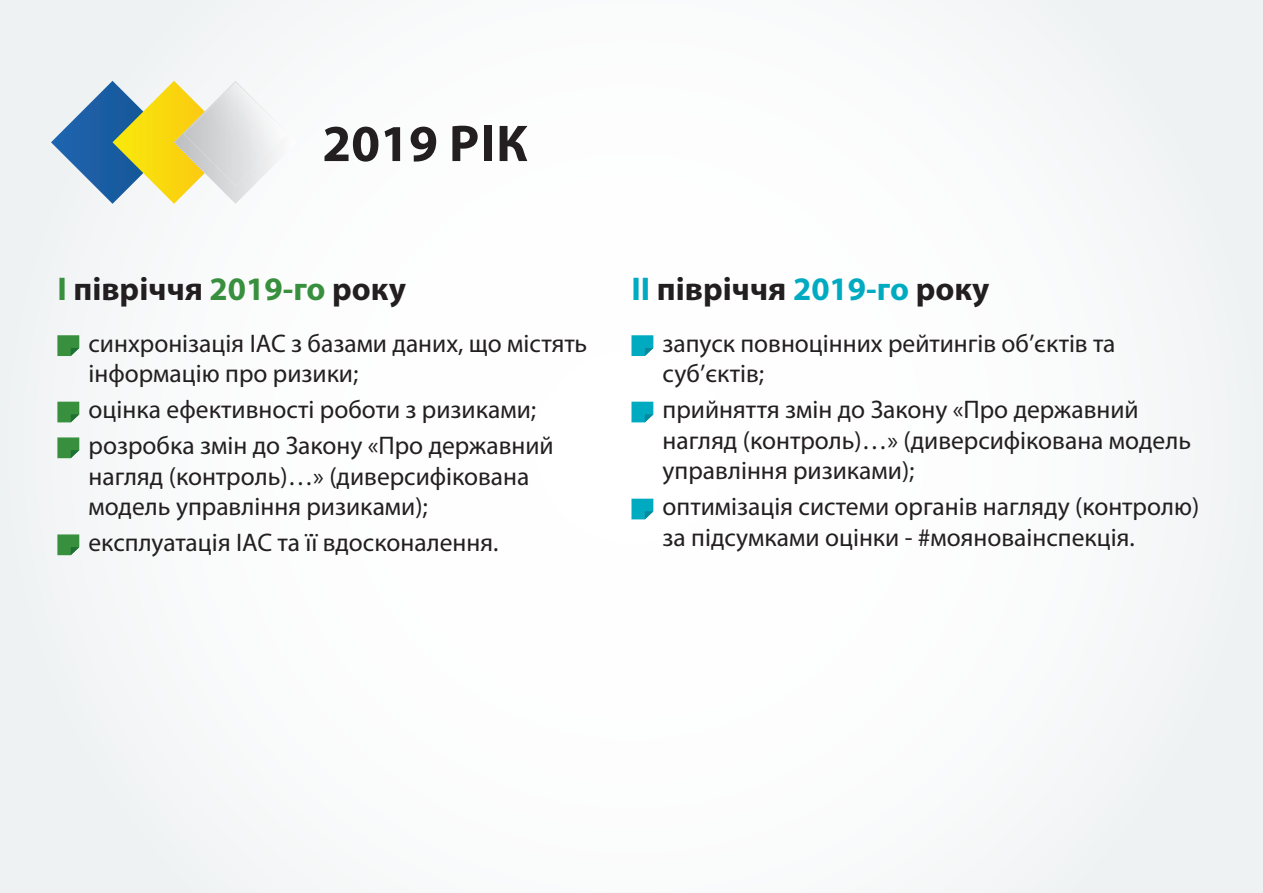
<style>
.page{position:relative;width:1263px;height:893px;background:#fafbfb}
.page>*{position:absolute;margin:0;border:0;box-sizing:border-box;transform-origin:0 0}
.t1{font:700 52.05px "Myriad Pro";color:#231f20}
.t2{font:700 33px "Myriad Pro";color:#231f20}
.t3{font:25.5px/30.6px "Myriad Pro";color:#231f20}
.s1{color:#388f3d}
.s2{color:#00abc2}
</style>
<div class="page">
<svg style="left:51px;top:81px;width:202px;height:123px"></svg>
<img style="left:184px;top:82px;width:88px;height:104px">
<svg style="left:57px;top:335px;width:22px;height:21px"></svg>
<svg style="left:57px;top:402px;width:22px;height:20px"></svg>
<svg style="left:57px;top:437px;width:22px;height:21px"></svg>
<svg style="left:57px;top:534px;width:22px;height:21px"></svg>
<svg style="left:631px;top:335px;width:22px;height:21px"></svg>
<svg style="left:631px;top:402px;width:22px;height:20px"></svg>
<svg style="left:631px;top:499px;width:22px;height:20px"></svg>
<p class="t1" style="left:322px;top:110px;width:207px">2019 РІК</p>
<p class="t2" style="left:57px;top:267px;width:350px"><span class="s1">I</span> півріччя <span class="s1">2019-го</span> року</p>
<p class="t3" style="left:89px;top:327px;width:500px">синхронізація ІАС з базами даних, що містять інформацію про ризики;</p>
<p class="t3" style="left:89px;top:394px;width:449px">оцінка ефективності роботи з ризиками;</p>
<p class="t3" style="left:89px;top:430px;width:467px">розробка змін до Закону «Про державний нагляд (контроль)…» (диверсифікована модель управління ризиками);</p>
<p class="t3" style="left:89px;top:527px;width:411px">експлуатація ІАС та її вдосконалення.</p>
<p class="t2" style="left:631px;top:267px;width:360px"><span class="s2">II</span> півріччя <span class="s2">2019-го</span> року</p>
<p class="t3" style="left:663px;top:327px;width:454px">запуск повноцінних рейтингів об’єктів та суб’єктів;</p>
<p class="t3" style="left:663px;top:394px;width:530px">прийняття змін до Закону «Про державний нагляд (контроль)…» (диверсифікована модель управління ризиками);</p>
<p class="t3" style="left:663px;top:491px;width:538px">оптимізація системи органів нагляду (контролю) за підсумками оцінки - #мояноваінспекція.</p>
</div>
